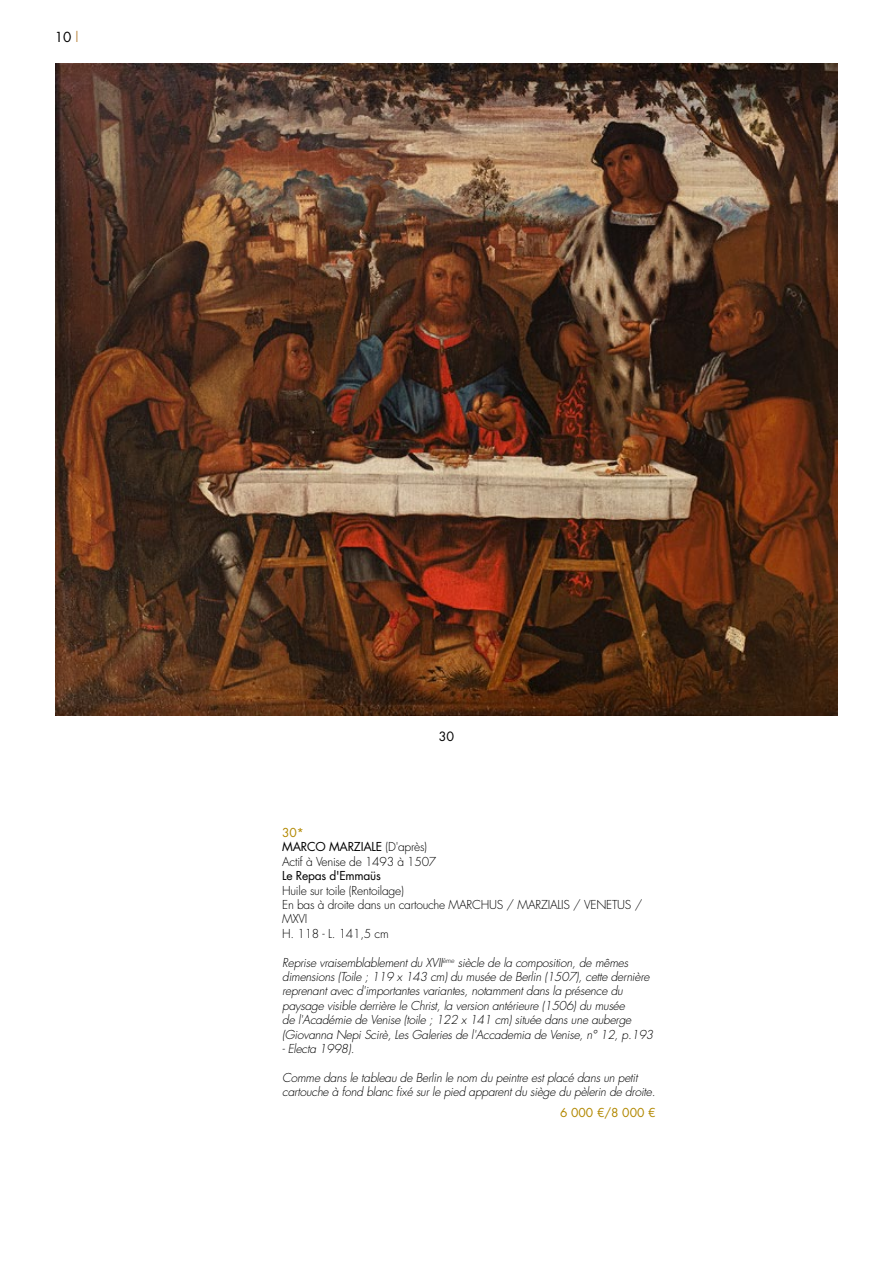
<style>
.page{position:relative;width:893px;height:1263px;background:#fff}
.page>*{position:absolute;margin:0;border:0;box-sizing:border-box;transform-origin:0 0}
.t1{font:13.5px "Futura Std";color:#000}
.t2{font:12.45px "Futura Std";color:#000}
.t3{font:italic 300 12px/14.4px "Futura Std";letter-spacing:-.02em;color:#000}
.t4{font:300 12px/14.4px "Futura Std";letter-spacing:-.02em;color:#000}
.t5{font:12px "Futura Std";letter-spacing:-.02em;color:#000}
.t6{font:12px "Futura Std";color:#b28800}
.s1{color:#c29558}
.s2{font-weight:400;color:#b28800}
.s3{font-weight:400}
</style>
<div class="page">
<img style="left:55px;top:64px;width:783px;height:651px">
<p class="t1" style="left:55px;top:28px;width:25px">10 <span class="s1">l</span></p>
<p class="t2" style="left:439px;top:728px;width:17px">30</p>
<p class="t4" style="left:282px;top:826px;width:156px"><span class="s2">30*<br></span><span class="s3">MARCO MARZIALE</span> (D'après)<br>Actif à Venise de 1493 à 1507</p>
<p class="t5" style="left:282px;top:868px;width:100px">Le Repas d'Emmaüs</p>
<p class="t4" style="left:282px;top:883px;width:362px">Huile sur toile (Rentoilage)<br>En bas à droite dans un cartouche MARCHUS / MARZIALIS / VENETUS /<br>MXVI<br>H. 118 - L. 141,5 cm</p>
<p class="t3" style="left:282px;top:955px;width:373px">Reprise vraisemblablement du XVII<sup>ème</sup> siècle de la composition, de mêmes dimensions (Toile ; 119 x 143 cm) du musée de Berlin (1507), cette dernière reprenant avec d'importantes variantes, notamment dans la présence du paysage visible derrière le Christ, la version antérieure (1506) du musée<br>de l'Académie de Venise (toile ; 122 x 141 cm) située dans une auberge (Giovanna Nepi Scirè, Les Galeries de l'Accademia de Venise, n° 12, p.193</p>
<p class="t3" style="left:282px;top:1042px;width:74px">- Electa 1998).</p>
<p class="t3" style="left:282px;top:1070px;width:375px">Comme dans le tableau de Berlin le nom du peintre est placé dans un petit cartouche à fond blanc fixé sur le pied apparent du siège du pèlerin de droite.</p>
<p class="t6" style="left:560px;top:1104px;width:97px">6 000 €/8 000 €</p>
</div>
